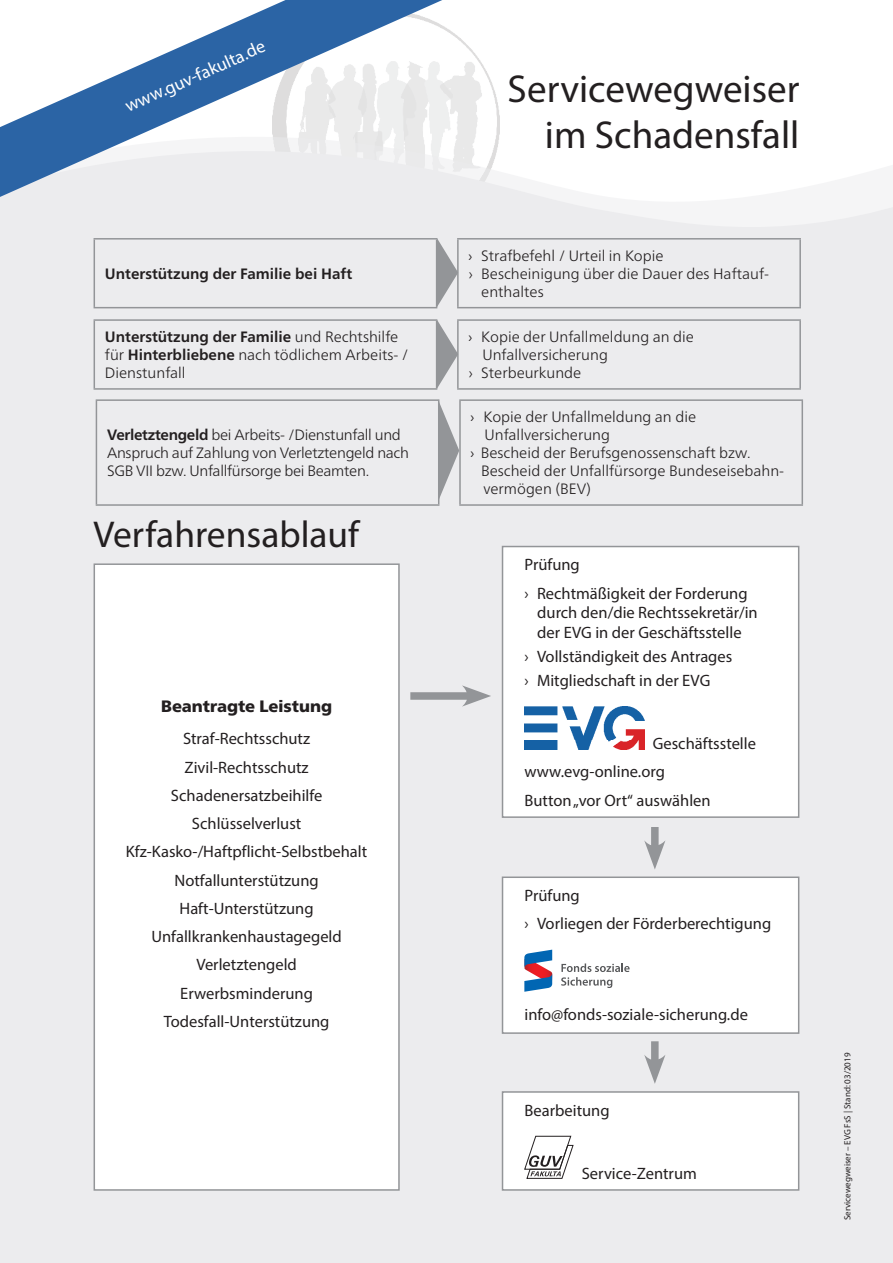
<style>
.page{position:relative;width:893px;height:1263px;background:#fff}
.page>*{position:absolute;margin:0;border:0;box-sizing:border-box;transform-origin:0 0}
.t1{font:39px/46.8px "Myriad Pro";color:#231f20;text-align:right}
.t2{font:37.5px "Myriad Pro";color:#231f20}
.t3{font:18px "Myriad Pro";color:#fff}
.t4{font:16.5px/28.2px "Myriad Pro";color:#231f20}
.t5{font:900 16.5px "Frutiger Neue LTW1 G";color:#231f20}
.t6{font:300 15px/18px "Frutiger Neue LTW1 G";color:#231f20}
.t7{font:300 15px/18px "Frutiger Neue LTW1 G";letter-spacing:-.02em;color:#231f20}
.t8{font:700 15px "Frutiger Neue LTW1 G";color:#231f20}
.t9{font:9px "Myriad Pro";color:#231f20}
.s1{font-family:"Myriad Pro";font-weight:400}
.s2{font-weight:700}
</style>
<div class="page">
<div style="left:0;top:194px;width:893px;height:1069px;background:#ececee"></div>
<svg style="left:0;top:0;width:534px;height:207px"></svg>
<hr style="left:94px;top:307px;width:343px;height:1px;background:#939598">
<hr style="left:457px;top:307px;width:344px;height:1px;background:#939598">
<hr style="left:457px;top:388px;width:344px;height:2px;background:#939598">
<hr style="left:94px;top:238px;width:343px;height:2px;background:#939598">
<hr style="left:94px;top:240px;width:1px;height:67px;background:#939598">
<hr style="left:436px;top:240px;width:1px;height:67px;background:#939598">
<hr style="left:457px;top:238px;width:344px;height:2px;background:#939598">
<hr style="left:94px;top:319px;width:343px;height:2px;background:#939598">
<hr style="left:94px;top:321px;width:1px;height:67px;background:#939598">
<hr style="left:436px;top:321px;width:1px;height:67px;background:#939598">
<hr style="left:457px;top:319px;width:344px;height:2px;background:#939598">
<hr style="left:94px;top:388px;width:343px;height:2px;background:#939598">
<hr style="left:457px;top:240px;width:2px;height:67px;background:#939598">
<hr style="left:799px;top:240px;width:2px;height:67px;background:#939598">
<hr style="left:457px;top:321px;width:2px;height:67px;background:#939598">
<hr style="left:799px;top:321px;width:2px;height:67px;background:#939598">
<div style="left:651px;top:827px;width:8px;height:25px;background:#939598"></div>
<svg style="left:644px;top:840px;width:21px;height:29px"></svg>
<div style="left:94px;top:564px;width:305px;height:626px;background:#fff"></div>
<div style="left:94px;top:563px;width:306px;height:628px;border:2px solid #939598"></div>
<div style="left:502px;top:546px;width:297px;height:271px;background:#fff"></div>
<img style="left:524px;top:707px;width:120px;height:42px">
<div style="left:502px;top:546px;width:297px;height:272px;border:2px solid #939598"></div>
<div style="left:502px;top:877px;width:297px;height:156px;background:#fff"></div>
<svg style="left:561px;top:963px;width:68px;height:25px"></svg>
<svg style="left:524px;top:950px;width:28px;height:42px"></svg>
<div style="left:502px;top:876px;width:297px;height:158px;border:2px solid #939598"></div>
<div style="left:502px;top:1092px;width:297px;height:98px;background:#fff"></div>
<svg style="left:524px;top:1136px;width:49px;height:43px"></svg>
<div style="left:502px;top:1091px;width:297px;height:100px;border:2px solid #939598"></div>
<div style="left:651px;top:1041px;width:8px;height:26px;background:#939598"></div>
<svg style="left:644px;top:1054px;width:21px;height:30px"></svg>
<div style="left:410px;top:692px;width:64px;height:8px;background:#939598"></div>
<svg style="left:462px;top:685px;width:29px;height:22px"></svg>
<svg style="left:437px;top:238px;width:21px;height:69px"></svg>
<svg style="left:437px;top:320px;width:21px;height:69px"></svg>
<hr style="left:96px;top:504px;width:343px;height:2px;background:#939598">
<hr style="left:459px;top:504px;width:344px;height:2px;background:#939598">
<hr style="left:96px;top:399px;width:343px;height:2px;background:#939598">
<hr style="left:96px;top:401px;width:1px;height:103px;background:#939598">
<hr style="left:438px;top:401px;width:1px;height:103px;background:#939598">
<hr style="left:459px;top:399px;width:344px;height:2px;background:#939598">
<hr style="left:459px;top:401px;width:2px;height:103px;background:#939598">
<hr style="left:801px;top:401px;width:2px;height:103px;background:#939598">
<svg style="left:438px;top:399px;width:21px;height:103px;background:#bebfc2"></svg>
<p class="t3" style="left:121px;top:97px;width:153px;rotate:-24deg">www.guv-fakulta.de</p>
<p class="t8" style="left:105px;top:263px;width:249px">Unterstützung der Familie bei Haft</p>
<h1 class="t1" style="left:508px;top:64px;width:293px">Servicewegweiser im Schadensfall</h1>
<p class="t6" style="left:468px;top:246px;width:197px"><span class="s1">›</span> Strafbefehl / Urteil in Kopie</p>
<p class="t6" style="left:468px;top:264px;width:302px">› Bescheinigung über die Dauer des Haftauf-</p>
<p class="t6" style="left:481px;top:282px;width:64px">enthaltes</p>
<p class="t6" style="left:105px;top:327px;width:305px"><span class="s2">Unterstützung der Familie</span> und Rechtshilfe für <span class="s2">Hinterbliebene</span> nach tödlichem Arbeits- /<br>Dienstunfall</p>
<p class="t6" style="left:468px;top:327px;width:227px"><span class="s1">›</span> Kopie der Unfallmeldung an die</p>
<p class="t6" style="left:482px;top:345px;width:127px">Unfallversicherung</p>
<p class="t6" style="left:468px;top:363px;width:114px">› Sterbeurkunde</p>
<p class="t7" style="left:107px;top:425px;width:303px"><span class="s2">Verletztengeld</span> bei Arbeits- /Dienstunfall und<br>Anspruch auf Zahlung von Verletztengeld nach<br>SGB VII bzw. Unfallfürsorge bei Beamten.</p>
<h2 class="t2" style="left:94px;top:511px;width:267px">Verfahrensablauf</h2>
<p class="t5" style="left:161px;top:694px;width:172px">Beantragte Leistung</p>
<p class="t4" style="left:126px;top:724px;width:243px;text-align:center">Straf-Rechtsschutz<br>Zivil-Rechtsschutz<br>Schadenersatzbeihilfe<br>Schlüsselverlust<br>Kfz-Kasko-/Haftpflicht-Selbstbehalt<br>Notfallunterstützung<br>Haft-Unterstützung<br>Unfallkrankenhaustagegeld<br>Verletztengeld<br>Erwerbsminderung<br>Todesfall-Unterstützung</p>
<p class="t6" style="left:471px;top:407px;width:227px"><span class="s1">›</span> Kopie der Unfallmeldung an die</p>
<p class="t6" style="left:485px;top:425px;width:127px">Unfallversicherung</p>
<p class="t6" style="left:471px;top:443px;width:282px"><span class="s1">›</span> Bescheid der Berufsgenossenschaft bzw.</p>
<p class="t6" style="left:481px;top:461px;width:305px">Bescheid der Unfallfürsorge Bundeseisebahn-</p>
<p class="t6" style="left:483px;top:479px;width:109px">vermögen (BEV)</p>
<p class="t4" style="left:524px;top:550px;width:224px">Prüfung<br>› Rechtmäßigkeit der Forderung</p>
<p class="t4" style="left:537px;top:603px;width:222px;line-height:19.8px">durch den/die Rechtssekretär/in der EVG in der Geschäftsstelle</p>
<p class="t4" style="left:524px;top:644px;width:209px;line-height:24px">› Vollständigkeit des Antrages › Mitgliedschaft in der EVG</p>
<p class="t4" style="left:524px;top:729px;width:233px;text-indent:128px">Geschäftsstelle www.evg-online.org<br>Button „vor Ort“ auswählen</p>
<p class="t4" style="left:524px;top:881px;width:248px">Prüfung<br>› Vorliegen der Förderberechtigung</p>
<p class="t4" style="left:524px;top:1000px;width:225px">info@fonds-soziale-sicherung.de</p>
<p class="t4" style="left:524px;top:1096px;width:87px">Bearbeitung</p>
<p class="t4" style="left:582px;top:1159px;width:117px">Service-Zentrum</p>
<p class="t9" style="left:842px;top:1220px;width:169px;rotate:-90deg">Servicewegweiser – EVG FsS | Stand: 03/2019</p>
</div>
